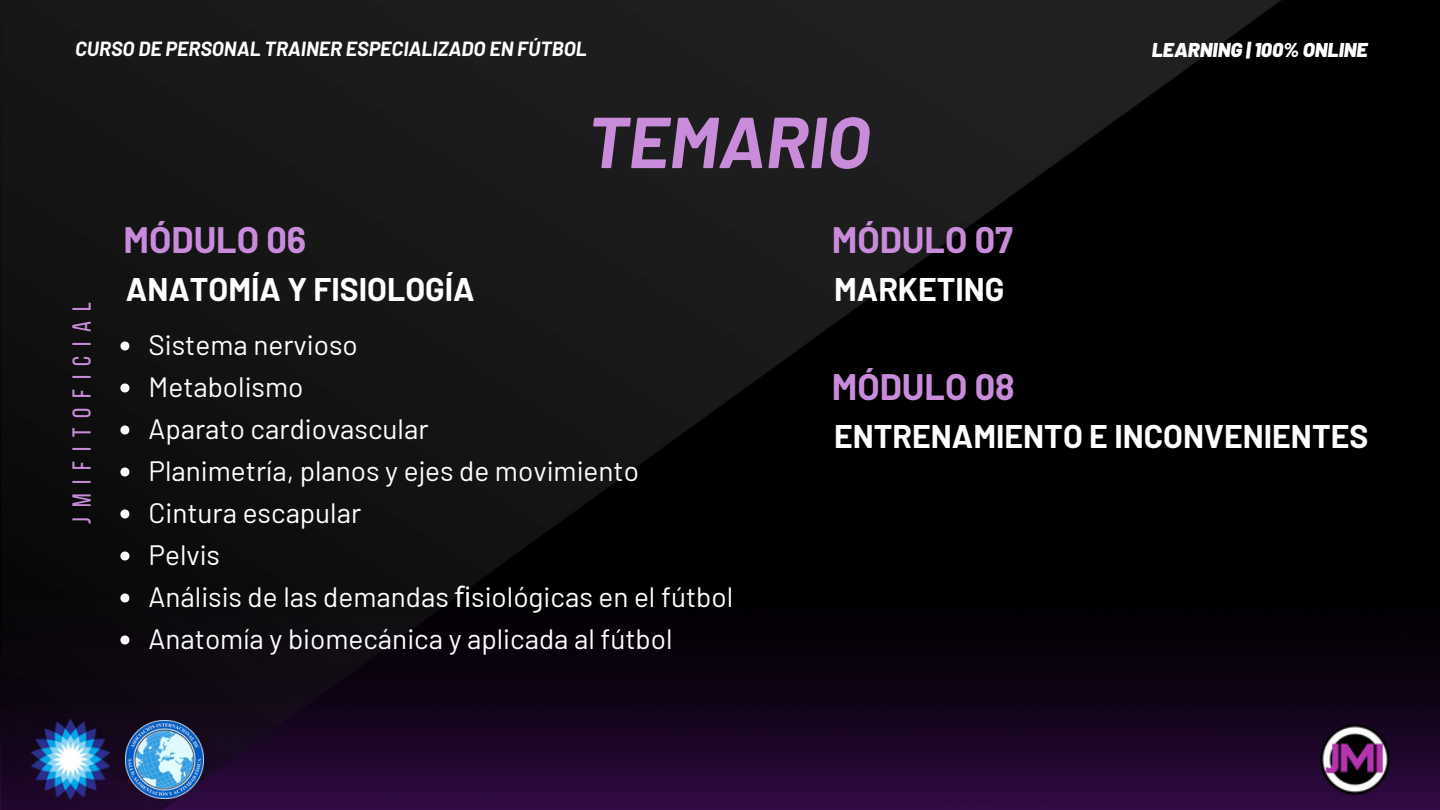
<style>
.page{position:relative;width:1440px;height:810px;background:#000}
.page>*{position:absolute;margin:0;border:0;box-sizing:border-box;transform-origin:0 0}
.t1{font:italic 700 72px "Barlow";color:#c98cdb}
.t2{font:700 36px "Barlow";color:#c98cdb}
.t3{font:700 32px "Barlow";color:#fff}
.t4{font:28px "Barlow";color:#fff}
.t5{font:26px "Bebas Neue";letter-spacing:.38em;color:#c98cdb}
.t6{font:italic 700 20px "Barlow";color:#fff}
.t7{font:italic 900 20px "Barlow";color:#fff}
.s1{font-family:"Noto Sans"}
</style>
<div class="page">
<img style="left:1282px;top:645px;width:158px;height:165px">
<img style="left:1315px;top:720px;width:80px;height:79px">
<img style="left:0;top:0;width:1282px;height:810px">
<img style="left:126px;top:720px;width:78px;height:78px">
<img style="left:32px;top:720px;width:78px;height:79px">
<svg style="left:120px;top:341px;width:9px;height:9px"></svg>
<svg style="left:120px;top:383px;width:9px;height:9px"></svg>
<svg style="left:120px;top:425px;width:9px;height:9px"></svg>
<svg style="left:120px;top:467px;width:9px;height:9px"></svg>
<svg style="left:120px;top:509px;width:9px;height:9px"></svg>
<svg style="left:120px;top:551px;width:9px;height:9px"></svg>
<svg style="left:120px;top:593px;width:9px;height:9px"></svg>
<svg style="left:120px;top:635px;width:9px;height:9px"></svg>
<p class="t6" style="left:75px;top:36px;width:513px">CURSO DE PERSONAL TRAINER ESPECIALIZADO EN FÚTBOL</p>
<p class="t7" style="left:1152px;top:37px;width:217px">LEARNING | 100% ONLINE</p>
<h3 class="t1" style="left:587px;top:96px;width:284px">TEMARIO</h3>
<h2 class="t5" style="left:71px;top:524px;width:223px;rotate:-90deg">jmifitoficial</h2>
<p class="t2" style="left:123px;top:217px;width:184px">MÓDULO 06</p>
<p class="t2" style="left:832px;top:217px;width:183px">MÓDULO 07</p>
<p class="t3" style="left:126px;top:269px;width:350px">ANATOMÍA Y FISIOLOGÍA</p>
<p class="t3" style="left:834px;top:269px;width:172px">MARKETING</p>
<h2 class="t4" style="left:148px;top:327px;width:211px">Sistema nervioso</h2>
<p class="t4" style="left:148px;top:369px;width:157px">Metabolismo</p>
<p class="t4" style="left:148px;top:411px;width:282px">Aparato cardiovascular</p>
<p class="t4" style="left:148px;top:453px;width:492px">Planimetría, planos y ejes de movimiento</p>
<h3 class="t4" style="left:148px;top:495px;width:214px">Cintura escapular</h3>
<h3 class="t4" style="left:148px;top:537px;width:73px">Pelvis</h3>
<p class="t4" style="left:148px;top:579px;width:586px">Análisis de las demandas <span class="s1">fi</span>siológicas en el fútbol</p>
<p class="t4" style="left:148px;top:621px;width:526px">Anatomía y biomecánica y aplicada al fútbol</p>
<p class="t2" style="left:832px;top:364px;width:184px">MÓDULO 08</p>
<p class="t3" style="left:834px;top:416px;width:536px">ENTRENAMIENTO E INCONVENIENTES</p>
</div>
